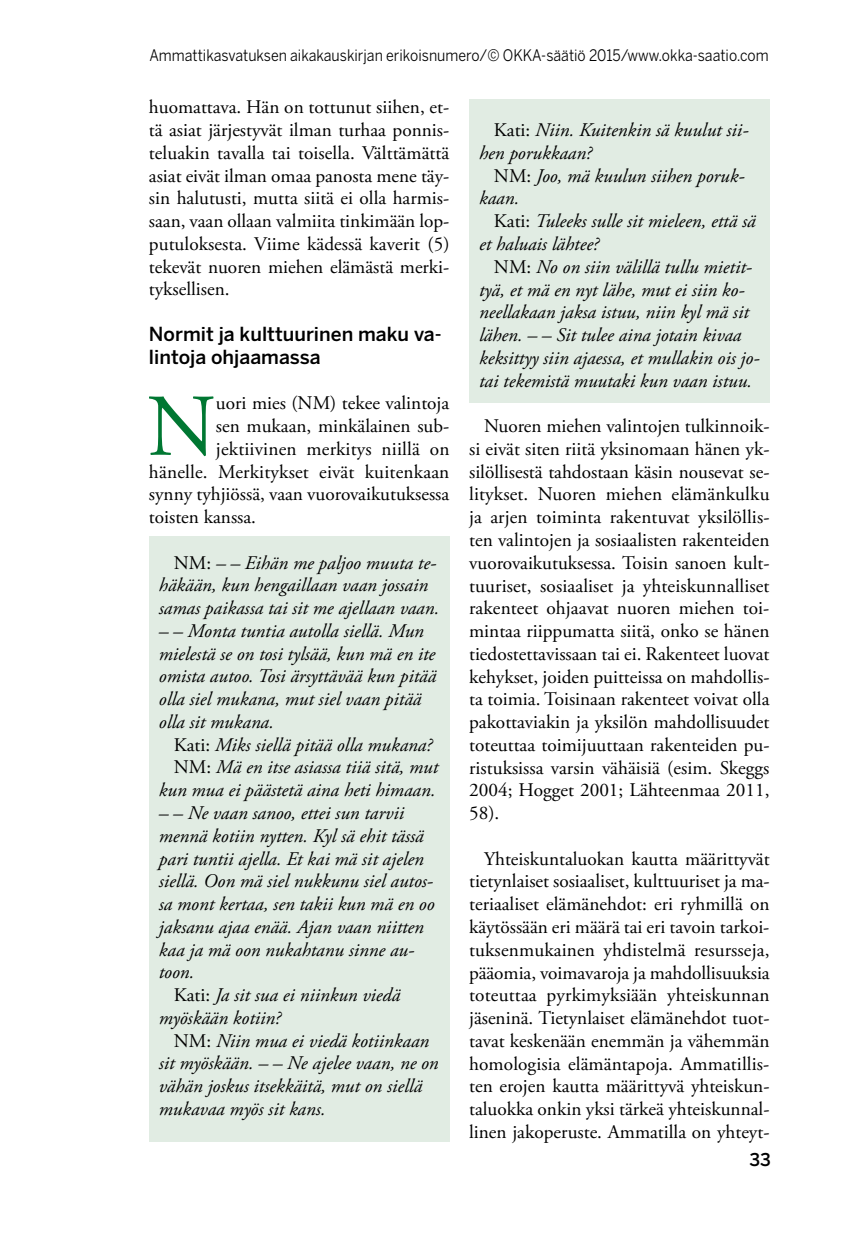
<style>
.page{position:relative;width:844px;height:1241px;background:#fff}
.page>*{position:absolute;margin:0;border:0;box-sizing:border-box;transform-origin:0 0}
.t1{font:87.85px "Adobe Garamond Pro";color:#007732}
.t2{font:19.25px/22.8px "Adobe Garamond Pro";color:#000;text-align:justify}
.t3{font:italic 19.25px/22.8px "Adobe Garamond Pro";color:#000}
.t4{font:500 19.25px/22.8px "Benton Sans";color:#000}
.t5{font:500 17.5px "Benton Sans";color:#000}
.t6{font:15.75px "Benton Sans";color:#000;scale:.9 1}
.s1{font-style:normal}
</style>
<div class="page">
<div style="left:469px;top:99px;width:300px;height:304px;background:#e1ece3"></div>
<div style="left:149px;top:536px;width:300px;height:605px;background:#e1ece3"></div>
<p class="t6" style="left:149px;top:46px;width:689px">Ammattikasvatuksen aikakauskirjan erikoisnumero/© OKKA-säätiö 2015/www.okka-saatio.com</p>
<p class="t2" style="left:149px;top:96px;width:302px">huomattava. Hän on tottunut siihen, et&shy;tä asiat järjestyvät ilman turhaa ponnis&shy;teluakin tavalla tai toisella. Välttämättä asiat eivät ilman omaa panosta mene täy&shy;sin halutusti, mutta siitä ei olla harmis&shy;saan, vaan ollaan valmiita tinkimään lop&shy;putuloksesta. Viime kädessä kaverit (5) tekevät nuoren miehen elämästä merki&shy;tyksellisen.</p>
<p class="t4" style="left:149px;top:323px;width:294px">Normit ja kulttuurinen maku va&shy;lintoja ohjaamassa</p>
<h1 class="t1" style="left:147px;top:374px;width:70px">N</h1>
<p class="t2" style="left:216px;top:392px;width:235px">uori mies (NM) tekee valintoja</p>
<p class="t2" style="left:216px;top:415px;width:235px">sen mukaan, minkälainen sub-</p>
<p class="t2" style="left:216px;top:438px;width:235px">jektiivinen merkitys niillä on</p>
<p class="t2" style="left:149px;top:460px;width:302px">hänelle. Merkitykset eivät kuitenkaan</p>
<p class="t2" style="left:149px;top:483px;width:302px">synny tyhjiössä, vaan vuorovaikutuksessa</p>
<p class="t2" style="left:149px;top:506px;width:109px">toisten kanssa.</p>
<p class="t3" style="left:159px;top:551px;width:282px;text-indent:15px"><span class="s1">NM:</span> – – Eihän me paljoo muuta te&shy;häkään, kun hengaillaan vaan jossain samas paikassa tai sit me ajellaan vaan.</p>
<p class="t3" style="left:159px;top:620px;width:279px">– – Monta tuntia autolla siellä. Mun mielestä se on tosi tylsää, kun mä en ite omista autoo. Tosi ärsyttävää kun pitää olla siel mukana, mut siel vaan pitää olla sit mukana.</p>
<p class="t3" style="left:174px;top:733px;width:260px"><span class="s1">Kati:</span> Miks siellä pitää olla mukana?</p>
<p class="t3" style="left:174px;top:756px;width:266px"><span class="s1">NM:</span> Mä en itse asiassa tiiä sitä, mut</p>
<p class="t3" style="left:159px;top:779px;width:278px">kun mua ei päästetä aina heti himaan.</p>
<p class="t3" style="left:159px;top:802px;width:247px">– – Ne vaan sanoo, ettei sun tarvii</p>
<p class="t3" style="left:159px;top:824px;width:266px">mennä kotiin nytten. Kyl sä ehit tässä</p>
<p class="t3" style="left:159px;top:847px;width:266px">pari tuntii ajella. Et kai mä sit ajelen</p>
<p class="t3" style="left:159px;top:870px;width:276px">siellä. Oon mä siel nukkunu siel autos-</p>
<p class="t3" style="left:159px;top:893px;width:277px">sa mont kertaa, sen takii kun mä en oo</p>
<p class="t3" style="left:159px;top:915px;width:266px">jaksanu ajaa enää. Ajan vaan niitten</p>
<p class="t3" style="left:159px;top:938px;width:257px">kaa ja mä oon nukahtanu sinne au-</p>
<p class="t3" style="left:159px;top:961px;width:37px">toon.</p>
<p class="t3" style="left:174px;top:984px;width:228px"><span class="s1">Kati:</span> Ja sit sua ei niinkun viedä</p>
<p class="t3" style="left:159px;top:1006px;width:124px">myöskään kotiin?</p>
<p class="t3" style="left:174px;top:1029px;width:257px"><span class="s1">NM:</span> Niin mua ei viedä kotiinkaan</p>
<p class="t3" style="left:159px;top:1052px;width:281px">sit myöskään. – – Ne ajelee vaan, ne on</p>
<p class="t3" style="left:159px;top:1075px;width:265px">vähän joskus itsekkäitä, mut on siellä</p>
<p class="t3" style="left:159px;top:1097px;width:168px">mukavaa myös sit kans.</p>
<p class="t3" style="left:479px;top:119px;width:271px;text-indent:15px"><span class="s1">Kati:</span> Niin. Kuitenkin sä kuulut sii&shy;hen porukkaan?</p>
<p class="t3" style="left:479px;top:165px;width:267px;text-indent:15px"><span class="s1">NM:</span> Joo, mä kuulun siihen poruk&shy;kaan.</p>
<p class="t3" style="left:479px;top:210px;width:278px;text-indent:15px"><span class="s1">Kati:</span> Tuleeks sulle sit mieleen, että sä et haluais lähtee?</p>
<p class="t3" style="left:479px;top:256px;width:282px;text-indent:15px"><span class="s1">NM:</span> No on siin välillä tullu mietit&shy;tyä, et mä en nyt lähe, mut ei siin ko&shy;neellakaan jaksa istuu, niin kyl mä sit lähen. – – Sit tulee aina jotain kivaa keksittyy siin ajaessa, et mullakin ois jo&shy;tai tekemistä muutaki kun vaan istuu.</p>
<p class="t2" style="left:469px;top:415px;width:302px;text-indent:15px">Nuoren miehen valintojen tulkinnoik&shy;si eivät siten riitä yksinomaan hänen yk&shy;silöllisestä tahdostaan käsin nousevat se&shy;litykset. Nuoren miehen elämänkulku ja arjen toiminta rakentuvat yksilöllis&shy;ten valintojen ja sosiaalisten rakenteiden vuorovaikutuksessa. Toisin sanoen kult&shy;tuuriset, sosiaaliset ja yhteiskunnalliset rakenteet ohjaavat nuoren miehen toi&shy;mintaa riippumatta siitä, onko se hänen tiedostettavissaan tai ei. Rakenteet luovat kehykset, joiden puitteissa on mahdollis&shy;ta toimia. Toisinaan rakenteet voivat olla pakottaviakin ja yksilön mahdollisuudet toteuttaa toimijuuttaan rakenteiden pu&shy;ristuksissa varsin vähäisiä (esim. Skeggs 2004; Hogget 2001; Lähteenmaa 2011, 58).</p>
<p class="t2" style="left:469px;top:847px;width:302px;text-indent:15px">Yhteiskuntaluokan kautta määrittyvät tietynlaiset sosiaaliset, kulttuuriset ja ma&shy;teriaaliset elämänehdot: eri ryhmillä on käytössään eri määrä tai eri tavoin tarkoi&shy;tuksenmukainen yhdistelmä resursseja, pääomia, voimavaroja ja mahdollisuuksia toteuttaa pyrkimyksiään yhteiskunnan jäseninä. Tietynlaiset elämänehdot tuot&shy;tavat keskenään enemmän ja vähemmän homologisia elämäntapoja. Ammatillis&shy;ten erojen kautta määrittyvä yhteiskun&shy;taluokka onkin yksi tärkeä yhteiskunnal&shy;linen jakoperuste. Ammatilla on yhteyt-</p>
<p class="t5" style="left:749px;top:1149px;width:23px">33</p>
</div>
